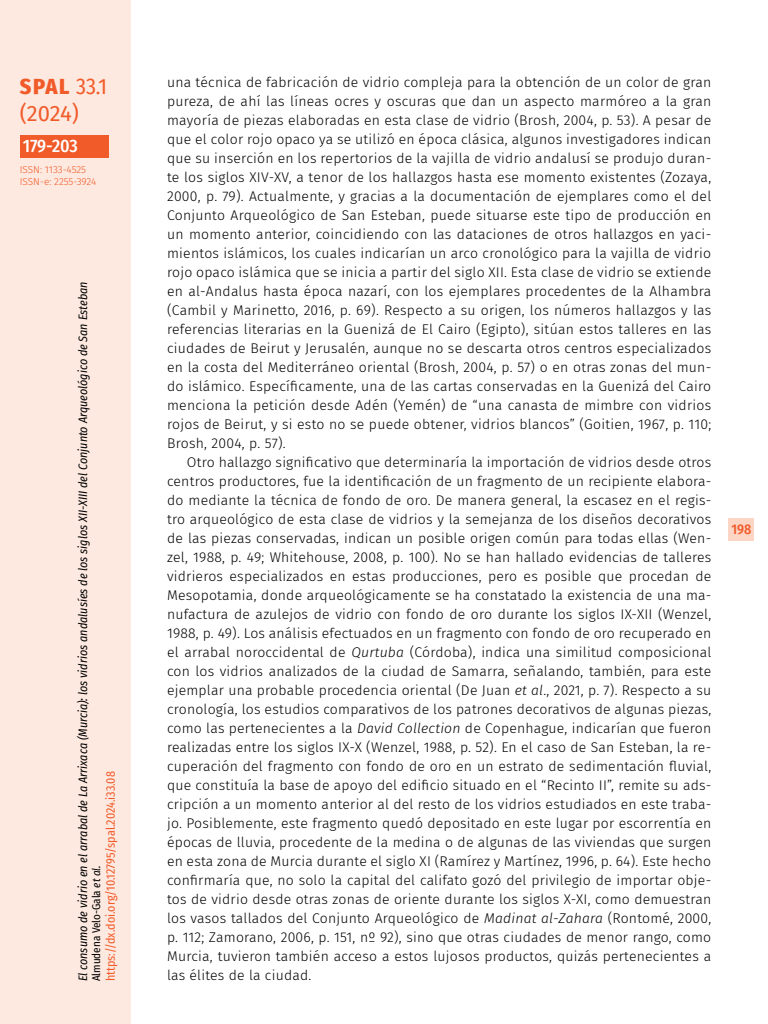
<style>
.page{position:relative;width:768px;height:1024px;background:#fff}
.page>*{position:absolute;margin:0;border:0;box-sizing:border-box;transform-origin:0 0}
.t1{font:800 22px "Fira Sans Condensed";color:#f15a29}
.t2{font:22px "Fira Sans";color:#f15a29}
.t3{font:500 18px "Fira Sans Condensed";letter-spacing:-.005em;color:#fff}
._00_bsc{font:300 14px/19px "Fira Sans";letter-spacing:.015em;color:#000;text-align:justify}
.t4{font:500 14px "Fira Sans Condensed";color:#f15a29}
.t5{font:italic 12px "Fira Sans Condensed";color:#000}
.t6{font:12px "Fira Sans Condensed";color:#f15a29}
.t7{font:11px "Fira Sans Condensed";color:#000}
.t8{font:300 10px/12px "Fira Sans";letter-spacing:-.005em;color:#f15a29}
.s1{font-weight:400}
.s2{font-style:italic}
</style>
<div class="page">
<div style="left:729px;top:518px;width:25px;height:23px;background:#fcd5c5"></div>
<div style="left:0;top:0;width:130px;height:1024px;background:#fde9e0"></div>
<div style="left:20px;top:135px;width:89px;height:23px;background:#f15a29"></div>
<h1 class="t1" style="left:20px;top:68px;width:89px">SPAL <span class="s1">33.1</span></h1>
<h1 class="t2" style="left:20px;top:96px;width:61px">(2024)</h1>
<p class="t3" style="left:23px;top:132px;width:57px">179-203</p>
<p class="t8" style="left:20px;top:164px;width:78px">ISSN: 1133-4525<br>ISSN-e: 2255-3924</p>
<p class="t5" style="left:74px;top:981px;width:701px;rotate:-90deg">El consumo de vidrio en el arrabal de La Arrixaca (Murcia): los vidrios andalusíes de los siglos XII-XIII del Conjunto Arqueológico de San Esteban</p>
<p class="t6" style="left:101px;top:981px;width:212px;rotate:-90deg">https://dx.doi.org/10.12795/spal.2024.i33.08</p>
<p class="t7" style="left:88px;top:981px;width:118px;rotate:-90deg">Almudena Velo-Gala <span class="s2">et al.</span></p>
<p class="_00_bsc" style="left:167px;top:72px;width:546px">una técnica de fabricación de vidrio compleja para la obtención de un color de gran pureza, de ahí las líneas ocres y oscuras que dan un aspecto marmóreo a la gran mayoría de piezas elaboradas en esta clase de vidrio (Brosh, 2004, p. 53). A pesar de que el color rojo opaco ya se utilizó en época clásica, algunos investigadores indican que su inserción en los repertorios de la vajilla de vidrio andalusí se produjo duran&shy;te los siglos XIV-XV, a tenor de los hallazgos hasta ese momento existentes (Zozaya, 2000, p. 79). Actualmente, y gracias a la documentación de ejemplares como el del Conjunto Arqueológico de San Esteban, puede situarse este tipo de producción en un momento anterior, coincidiendo con las dataciones de otros hallazgos en yaci&shy;mientos islámicos, los cuales indicarían un arco cronológico para la vajilla de vidrio rojo opaco islámica que se inicia a partir del siglo XII. Esta clase de vidrio se extiende en al-Andalus hasta época nazarí, con los ejemplares procedentes de la Alhambra (Cambil y Marinetto, 2016, p. 69). Respecto a su origen, los números hallazgos y las referencias literarias en la Guenizá de El Cairo (Egipto), sitúan estos talleres en las ciudades de Beirut y Jerusalén, aunque no se descarta otros centros especializados en la costa del Mediterráneo oriental (Brosh, 2004, p. 57) o en otras zonas del mun&shy;do islámico. Específicamente, una de las cartas conservadas en la Guenizá del Cairo menciona la petición desde Adén (Yemén) de “una canasta de mimbre con vidrios rojos de Beirut, y si esto no se puede obtener, vidrios blancos” (Goitien, 1967, p. 110; Brosh, 2004, p. 57).</p>
<p class="_00_bsc" style="left:167px;top:452px;width:546px;text-indent:20px">Otro hallazgo significativo que determinaría la importación de vidrios desde otros centros productores, fue la identificación de un fragmento de un recipiente elabora&shy;do mediante la técnica de fondo de oro. De manera general, la escasez en el regis&shy;tro arqueológico de esta clase de vidrios y la semejanza de los diseños decorativos de las piezas conservadas, indican un posible origen común para todas ellas (Wen&shy;zel, 1988, p. 49; Whitehouse, 2008, p. 100). No se han hallado evidencias de talleres vidrieros especializados en estas producciones, pero es posible que procedan de Mesopotamia, donde arqueológicamente se ha constatado la existencia de una ma&shy;nufactura de azulejos de vidrio con fondo de oro durante los siglos IX-XII (Wenzel, 1988, p. 49). Los análisis efectuados en un fragmento con fondo de oro recuperado en el arrabal noroccidental de <span class="s2">Qurtuba</span> (Córdoba), indica una similitud composicional con los vidrios analizados de la ciudad de Samarra, señalando, también, para este ejemplar una probable procedencia oriental (De Juan <span class="s2">et al</span>., 2021, p. 7). Respecto a su cronología, los estudios comparativos de los patrones decorativos de algunas piezas, como las pertenecientes a la <span class="s2">David Collection</span> de Copenhague, indicarían que fueron realizadas entre los siglos IX-X (Wenzel, 1988, p. 52). En el caso de San Esteban, la re&shy;cuperación del fragmento con fondo de oro en un estrato de sedimentación fluvial, que constituía la base de apoyo del edificio situado en el “Recinto II”, remite su ads&shy;cripción a un momento anterior al del resto de los vidrios estudiados en este traba&shy;jo. Posiblemente, este fragmento quedó depositado en este lugar por escorrentía en épocas de lluvia, procedente de la medina o de algunas de las viviendas que surgen en esta zona de Murcia durante el siglo XI (Ramírez y Martínez, 1996, p. 64). Este hecho confirmaría que, no solo la capital del califato gozó del privilegio de importar obje&shy;tos de vidrio desde otras zonas de oriente durante los siglos X-XI, como demuestran los vasos tallados del Conjunto Arqueológico de <span class="s2">Madinat al-Zahara</span> (Rontomé, 2000, p. 112; Zamorano, 2006, p. 151, nº 92), sino que otras ciudades de menor rango, como Murcia, tuvieron también acceso a estos lujosos productos, quizás pertenecientes a las élites de la ciudad.</p>
<p class="t4" style="left:731px;top:518px;width:21px">198</p>
</div>
